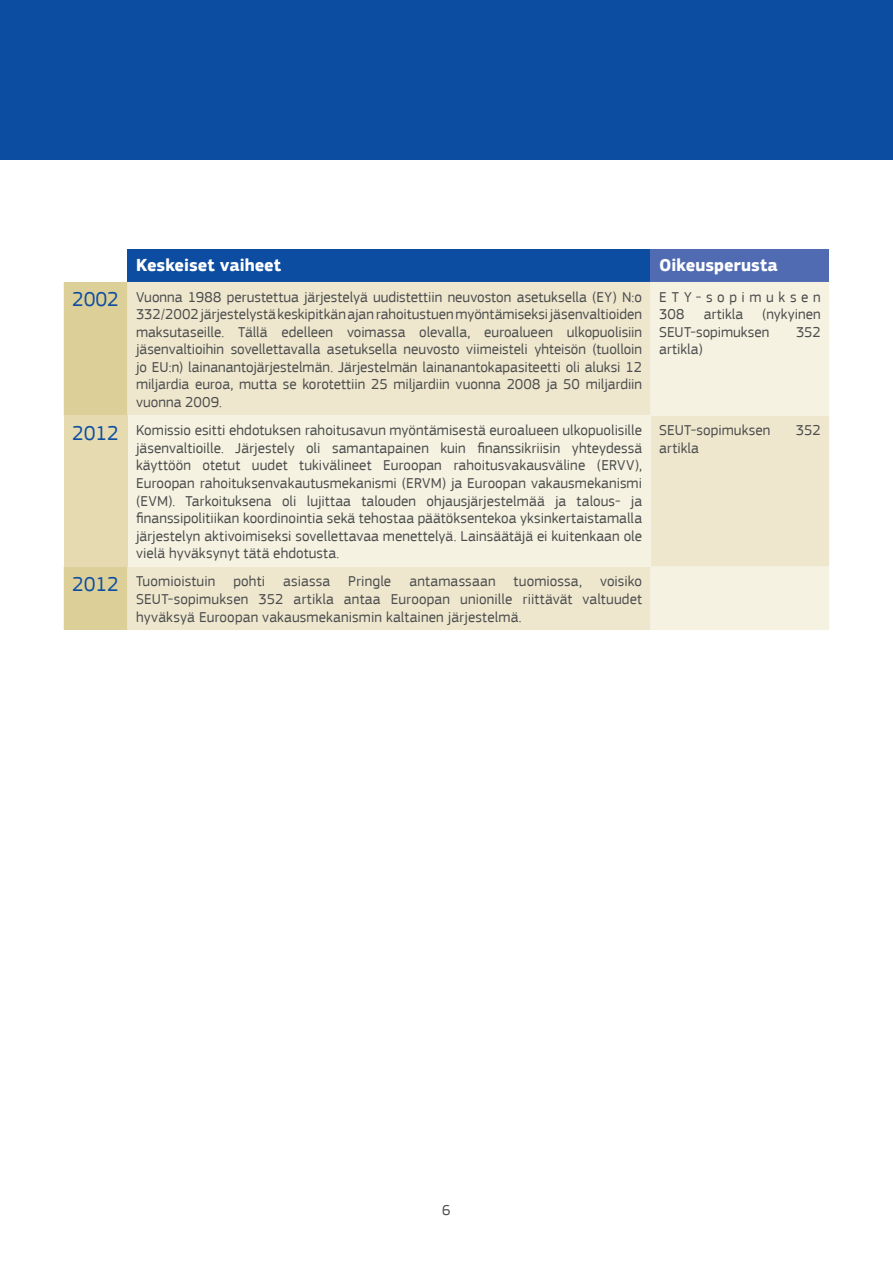
<style>
.page{position:relative;width:893px;height:1263px;background:#fff}
.page>*{position:absolute;margin:0;border:0;box-sizing:border-box;transform-origin:0 0}
.t1{font:700 18px "EC Square Sans Pro";color:#fff}
.t2{font:15px/17.5px "EC Square Sans Pro";letter-spacing:.005em;color:#4b4c4d;text-align:justify}
.t3{font:15px/17.5px "EC Square Sans Pro";letter-spacing:.31em;color:#4b4c4d}
.s1{font-size:21px;color:#0d4da1}
</style>
<div class="page">
<div style="left:128px;top:249px;width:523px;height:33px;background:#0d4da1"></div>
<div style="left:651px;top:249px;width:178px;height:33px;background:#516bb3"></div>
<div style="left:64px;top:282px;width:64px;height:348px;background:#dccf98"></div>
<svg style="left:128px;top:282px;width:701px;height:348px;background:#f1ecd6"></svg>
<div style="left:64px;top:415px;width:64px;height:152px;background:#e5dab0"></div>
<div style="left:0;top:0;width:893px;height:160px;background:#0d4da1"></div>
<p class="t1" style="left:136px;top:254px;width:147px">Keskeiset vaiheet</p>
<p class="t1" style="left:659px;top:254px;width:120px">Oikeusperusta</p>
<p class="t2" style="left:136px;top:288px;width:508px;text-indent:-64px"><span class="s1">2002</span> Vuonna 1988 perustettua järjestelyä uudistettiin neuvoston asetuksella (EY) N:o 332/2002 järjestelystä keskipitkän ajan rahoitustuen myöntämiseksi jäsenvaltioiden maksutaseille. Tällä edelleen voimassa olevalla, euroalueen ulkopuolisiin jäsenvaltioihin sovellettavalla asetuksella neuvosto viimeisteli yhteisön (tuolloin jo EU:n) lainanantojärjestelmän. Järjestelmän lainanantokapasiteetti oli aluksi 12 miljardia euroa, mutta se korotettiin 25 miljardiin vuonna 2008 ja 50 miljardiin vuonna 2009.</p>
<p class="t3" style="left:659px;top:288px;width:163px">ETY-sopimuksen<br>308</p>
<p class="t2" style="left:659px;top:306px;width:163px;text-indent:103px">(nykyinen<br>SEUT-sopimuksen</p>
<p class="t2" style="left:704px;top:306px;width:41px">artikla</p>
<p class="t2" style="left:796px;top:323px;width:26px">352</p>
<p class="t2" style="left:659px;top:341px;width:45px">artikla)</p>
<p class="t2" style="left:136px;top:422px;width:508px;text-indent:-64px"><span class="s1">2012</span> Komissio esitti ehdotuksen rahoitusavun myöntämisestä euroalueen ulkopuolisille jäsenvaltioille. Järjestely oli samantapainen kuin finanssikriisin yhteydessä käyttöön otetut uudet tukivälineet Euroopan rahoitusvakausväline (ERVV), Euroopan rahoituksenvakautusmekanismi (ERVM) ja Euroopan vakausmekanismi (EVM). Tarkoituksena oli lujittaa talouden ohjausjärjestelmää ja talous- ja finanssipolitiikan koordinointia sekä tehostaa päätöksentekoa yksinkertaistamalla järjestelyn aktivoimiseksi sovellettavaa menettelyä. Lainsäätäjä ei kuitenkaan ole vielä hyväksynyt tätä ehdotusta.</p>
<p class="t2" style="left:659px;top:422px;width:113px">SEUT-sopimuksen</p>
<p class="t2" style="left:796px;top:422px;width:26px">352</p>
<p class="t2" style="left:659px;top:439px;width:41px">artikla</p>
<p class="t2" style="left:136px;top:573px;width:508px;text-indent:-64px"><span class="s1">2012</span> Tuomioistuin pohti asiassa Pringle antamassaan tuomiossa, voisiko SEUT-sopimuksen 352 artikla antaa Euroopan unionille riittävät valtuudet hyväksyä Euroopan vakausmekanismin kaltainen järjestelmä.</p>
<p class="t2" style="left:442px;top:1201px;width:10px">6</p>
</div>
